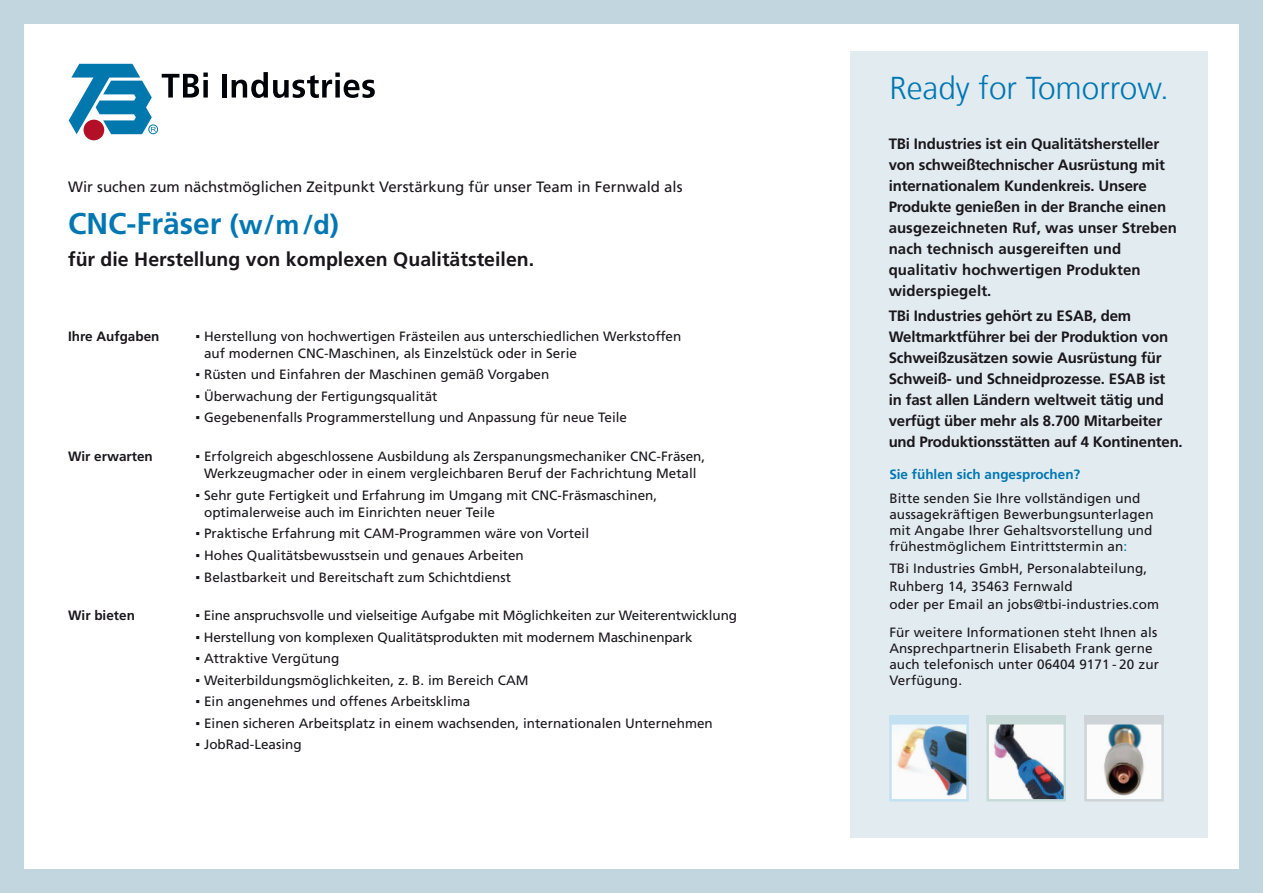
<style>
.page{position:relative;width:1263px;height:893px;background:#fff}
.page>*{position:absolute;margin:0;border:0;box-sizing:border-box;transform-origin:0 0}
.t1{font:300 31.5px "Frutiger";color:#0077b3}
.t2{font:700 30px "Frutiger LT Std";color:#0077b3}
.t3{font:700 19.5px "Frutiger LT Std";color:#1a171c}
.t4{font:700 15px/21px "Frutiger LT Std";letter-spacing:-.01em;color:#1a171c}
.t5{font:15px "Frutiger LT Std";color:#1a171c}
.t6{font:13.5px/15.8px "Frutiger LT Std";color:#1a171c}
.t7{font:700 13.5px "Frutiger LT Std";color:#1a171c}
.t8{font:700 13.5px "Frutiger LT Std";color:#0077b3}
.s1{font-size:27px}
.s2{font-family:"Arial"}
.s3{color:#0077b3}
</style>
<div class="page">
<div style="left:850px;top:51px;width:358px;height:787px;background:#e1ebf0"></div>
<img style="left:1087px;top:725px;width:74px;height:73px">
<div style="left:1084px;top:722px;width:80px;height:79px;border:2px solid #cdd3d7"></div>
<div style="left:1084px;top:715px;width:80px;height:9px;background:#cdd3d7"></div>
<img style="left:892px;top:725px;width:74px;height:73px">
<div style="left:889px;top:722px;width:80px;height:79px;border:2px solid #c3e1f0"></div>
<div style="left:889px;top:715px;width:80px;height:9px;background:#c3e1f0"></div>
<img style="left:989px;top:725px;width:74px;height:73px">
<div style="left:986px;top:722px;width:80px;height:79px;border:2px solid #c8dad8"></div>
<div style="left:986px;top:715px;width:80px;height:9px;background:#c8dad8"></div>
<div style="left:84px;top:120px;width:20px;height:20px;background:#b30f27;border-radius:50%"></div>
<div style="left:148px;top:124px;width:10px;height:10px;border:1px solid #0078ad;border-radius:50%"></div>
<svg style="left:69px;top:64px;width:87px;height:70px"></svg>
<svg style="left:162px;top:73px;width:46px;height:25px"></svg>
<div style="left:222px;top:74px;width:5px;height:24px;background:#000308"></div>
<svg style="left:232px;top:72px;width:143px;height:26px"></svg>
<div style="left:0;top:0;width:1263px;height:893px;border:24px solid #c2d6e0"></div>
<p class="t5" style="left:68px;top:178px;width:616px">Wir suchen zum nächstmöglichen Zeitpunkt Verstärkung für unser Team in Fernwald als</p>
<h2 class="t2" style="left:68px;top:206px;width:272px">CNC-Fräser <span class="s1">(w/m/d)</span></h2>
<h3 class="t3" style="left:68px;top:248px;width:467px">für die Herstellung von komplexen Qualitätsteilen.</h3>
<p class="t7" style="left:68px;top:328px;width:93px">Ihre Aufgaben</p>
<p class="t7" style="left:68px;top:448px;width:86px">Wir erwarten</p>
<p class="t7" style="left:68px;top:608px;width:68px">Wir bieten</p>
<p class="t6" style="left:204px;top:327px;width:479px;line-height:17.2px;text-indent:-9px"><span class="s2">▪</span> Herstellung von hochwertigen Frästeilen aus unterschiedlichen Werkstoffen auf modernen CNC-Maschinen, als Einzelstück oder in Serie</p>
<p class="t6" style="left:196px;top:367px;width:355px"><span class="s2">▪</span> Rüsten und Einfahren der Maschinen gemäß Vorgaben</p>
<p class="t6" style="left:196px;top:388px;width:243px"><span class="s2">▪</span> Überwachung der Fertigungsqualität</p>
<p class="t6" style="left:196px;top:410px;width:433px"><span class="s2">▪</span> Gegebenenfalls Programmerstellung und Anpassung für neue Teile</p>
<p class="t6" style="left:196px;top:448px;width:511px;line-height:17.2px;text-align:center"><span class="s2">▪</span> Erfolgreich abgeschlossene Ausbildung als Zerspanungsmechaniker CNC-Fräsen,<br>Werkzeugmacher oder in einem vergleichbaren Beruf der Fachrichtung Metall</p>
<p class="t6" style="left:204px;top:486px;width:455px;line-height:17.2px;text-indent:-9px"><span class="s2">▪</span> Sehr gute Fertigkeit und Erfahrung im Umgang mit CNC-Fräsmaschinen, optimalerweise auch im Einrichten neuer Teile</p>
<p class="t6" style="left:196px;top:526px;width:395px"><span class="s2">▪</span> Praktische Erfahrung mit CAM-Programmen wäre von Vorteil</p>
<p class="t6" style="left:196px;top:547px;width:330px"><span class="s2">▪</span> Hohes Qualitätsbewusstsein und genaues Arbeiten</p>
<p class="t6" style="left:196px;top:569px;width:317px"><span class="s2">▪</span> Belastbarkeit und Bereitschaft zum Schichtdienst</p>
<p class="t6" style="left:196px;top:607px;width:543px"><span class="s2">▪</span> Eine anspruchsvolle und vielseitige Aufgabe mit Möglichkeiten zur Weiterentwicklung</p>
<p class="t6" style="left:196px;top:629px;width:498px"><span class="s2">▪</span> Herstellung von komplexen Qualitätsprodukten mit modernem Maschinenpark</p>
<p class="t6" style="left:196px;top:650px;width:145px"><span class="s2">▪</span> Attraktive Vergütung</p>
<p class="t6" style="left:196px;top:672px;width:334px"><span class="s2">▪</span> Weiterbildungsmöglichkeiten, z. B. im Bereich CAM</p>
<p class="t6" style="left:196px;top:693px;width:276px"><span class="s2">▪</span> Ein angenehmes und offenes Arbeitsklima</p>
<p class="t6" style="left:196px;top:715px;width:519px"><span class="s2">▪</span> Einen sicheren Arbeitsplatz in einem wachsenden, internationalen Unternehmen</p>
<p class="t6" style="left:196px;top:737px;width:108px"><span class="s2">▪</span> JobRad-Leasing</p>
<h1 class="t1" style="left:889px;top:70px;width:281px">Ready for Tomorrow.</h1>
<p class="t4" style="left:889px;top:133px;width:290px">TBi Industries ist ein Qualitätshersteller von schweißtechnischer Ausrüstung mit internationalem Kundenkreis. Unsere Produkte genießen in der Branche einen ausgezeichneten Ruf, was unser Streben nach technisch ausgereiften und qualitativ hochwertigen Produkten widerspiegelt.</p>
<p class="t4" style="left:889px;top:305px;width:296px">TBi Industries gehört zu ESAB, dem Weltmarktführer bei der Produktion von Schweißzusätzen sowie Ausrüstung für Schweiß- und Schneidprozesse. ESAB ist<br>in fast allen Ländern weltweit tätig und verfügt über mehr als 8.700 Mitarbeiter und Produktionsstätten auf 4 Kontinenten.</p>
<p class="t8" style="left:889px;top:466px;width:193px">Sie fühlen sich angesprochen?</p>
<p class="t6" style="left:889px;top:491px;width:266px">Bitte senden Sie Ihre vollständigen und aussagekräftigen Bewerbungsunterlagen mit Angabe Ihrer Gehaltsvorstellung und frühestmöglichem Eintrittstermin an<span class="s3">:</span></p>
<p class="t6" style="left:889px;top:559px;width:271px;line-height:18px">TBi Industries GmbH, Personalabteilung,<br>Ruhberg 14, 35463 Fernwald<br>oder per Email an jobs@tbi-industries.com</p>
<p class="t6" style="left:889px;top:625px;width:271px">Für weitere Informationen steht Ihnen als Ansprechpartnerin Elisabeth Frank gerne auch telefonisch unter 06404 9171 - 20 zur Verfügung.</p>
</div>
